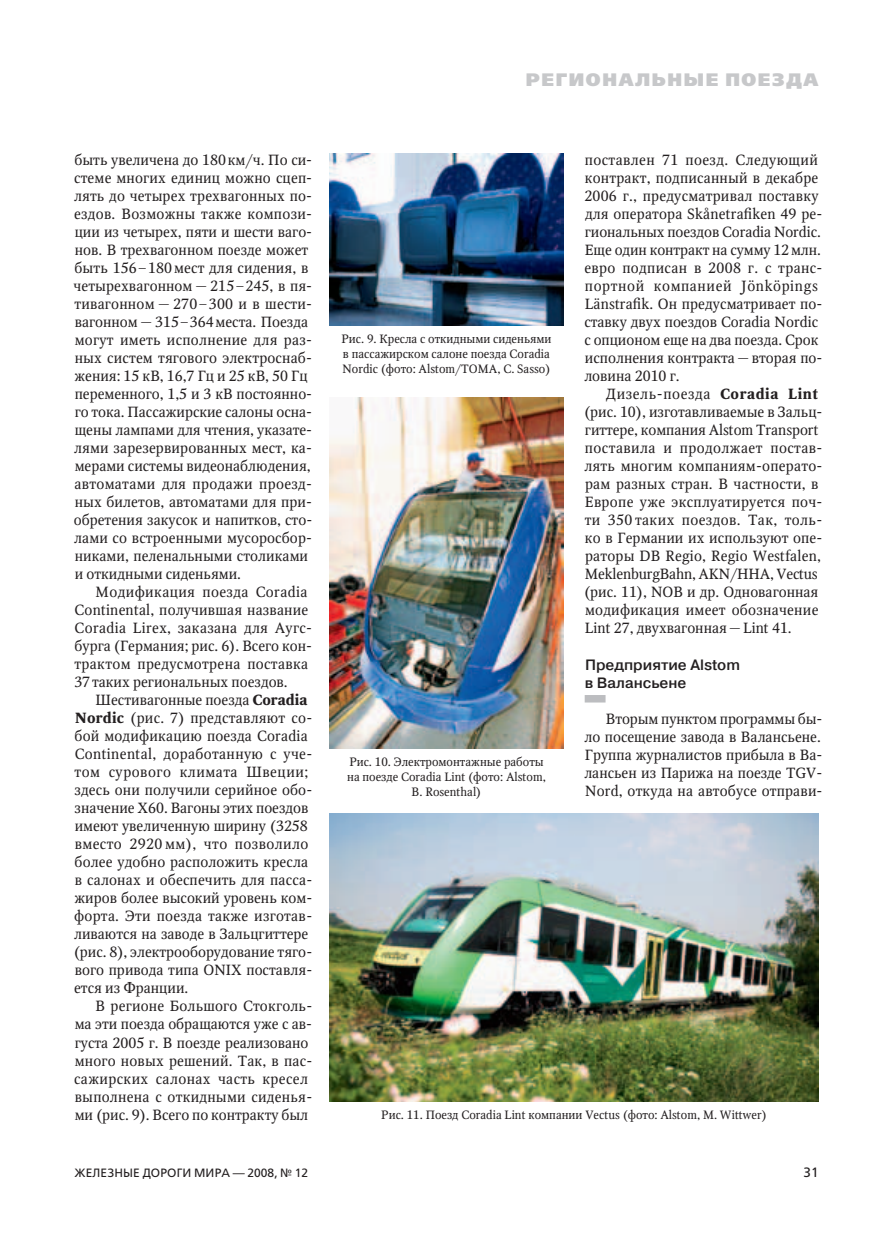
<style>
.page{position:relative;width:893px;height:1234px;background:#fff}
.page>*{position:absolute;margin:0;border:0;box-sizing:border-box;transform-origin:0 0}
.t1{font:800 18px "Free Set";letter-spacing:.09em;color:#c7c8ca}
.t2{font:500 15px/18px "Pragmatica";color:#231f20}
.t3{font:14.7px/18px "Octava";letter-spacing:.01em;color:#231f20}
.t4{font:13.5px "Free Set";color:#231f20}
.t5{font:12px/15px "Octava";color:#231f20}
.t6{font:12px "Free Set";letter-spacing:.01em;color:#231f20}
.s1{font-weight:700}
</style>
<div class="page">
<div style="left:585px;top:694px;width:21px;height:8px;background:#bcbdc0"></div>
<img style="left:330px;top:153px;width:233px;height:172px">
<img style="left:330px;top:398px;width:233px;height:350px">
<img style="left:330px;top:813px;width:489px;height:288px">
<p class="t3" style="left:74px;top:151px;width:240px">быть увеличена до 180км/ч. По си&shy;стеме многих единиц можно сцеп&shy;лять до четырех трехвагонных по&shy;ездов. Возможны также компози&shy;ции из четырех, пяти и шести ваго&shy;нов. В трехвагонном поезде может быть 156–180мест для сидения, в четырехвагонном — 215–245, в пя&shy;тивагонном — 270–300 и в шести&shy;вагонном — 315–364места. Поезда могут иметь исполнение для раз&shy;ных систем тягового электроснаб&shy;жения: 15 кВ, 16,7 Гц и 25 кВ, 50 Гц переменного, 1,5 и 3 кВ постоянно&shy;го тока. Пассажирские салоны осна&shy;щены лампами для чтения, указате&shy;лями зарезервированных мест, ка&shy;мерами системы видеонаблюдения, автоматами для продажи проезд&shy;ных билетов, автоматами для при&shy;обретения закусок и напитков, сто&shy;лами со встроенными мусоросбор&shy;никами, пеленальными столиками и откидными сиденьями.</p>
<p class="t3" style="left:74px;top:583px;width:239px;text-indent:21px">Модификация поезда Coradia Continental, получившая название Coradia Lirex, заказана для Аугс&shy;бурга (Германия; рис. 6). Всего кон&shy;трактом предусмотрена поставка 37таких региональных поездов.</p>
<p class="t3" style="left:74px;top:691px;width:240px;text-indent:22px">Шестивагонные поезда <span class="s1">Coradia<br>Nordic</span> (рис. 7) представляют со&shy;бой модификацию поезда Coradia<br>Continental, доработанную с уче&shy;том сурового климата Швеции; здесь они получили серийное обо&shy;значение X60. Вагоны этих поездов имеют увеличенную ширину (3258 вместо 2920 мм), что позволило более удобно расположить кресла в салонах и обеспечить для пасса&shy;жиров более высокий уровень ком&shy;форта. Эти поезда также изготав&shy;ливаются на заводе в Зальцгиттере (рис. 8), электрооборудование тяго&shy;вого привода типа ONIX поставля&shy;ется из Франции.</p>
<p class="t3" style="left:74px;top:997px;width:240px;text-indent:21px">В регионе Большого Стокголь&shy;ма эти поезда обращаются уже с ав&shy;густа 2005 г. В поезде реализовано много новых решений. Так, в пас&shy;сажирских салонах часть кресел выполнена с откидными сиденья&shy;ми (рис. 9). Всего по контракту был</p>
<p class="t1" style="left:526px;top:68px;width:294px">Региональные поезда</p>
<p class="t5" style="left:341px;top:331px;width:211px">Рис. 9. Кресла с откидными сиденьями в пассажирском салоне поезда Coradia<br>Nordic (фото: Alstom/TOMA, C. Sasso)</p>
<p class="t5" style="left:347px;top:753px;width:200px;text-align:center">Рис. 10. Электромонтажные работы на поезде Coradia Lint (фото: Alstom,<br>B. Rosenthal)</p>
<p class="t3" style="left:584px;top:151px;width:240px">поставлен 71 поезд. Следующий контракт, подписанный в декабре<br>2006 г., предусматривал поставку для оператора Skånetrafiken 49 ре&shy;гиональных поездов Coradia Nordic.<br>Еще один контракт на сумму 12млн. евро подписан в 2008 г. с транс&shy;портной компанией Jönköpings<br>Länstrafik. Он предусматривает по&shy;ставку двух поездов Coradia Nordic с опционом еще на два поезда. Срок исполнения контракта—вторая по&shy;ловина 2010 г.</p>
<p class="t3" style="left:584px;top:385px;width:240px;text-indent:22px">Дизель-поезда <span class="s1">Coradia Lint </span>(рис. 10), изготавливаемые в Зальц&shy;гиттере, компания Alstom Transport поставила и продолжает постав&shy;лять многим компаниям-операто&shy;рам разных стран. В частности, в<br>Европе уже эксплуатируется поч&shy;ти 350 таких поездов. Так, толь&shy;ко в Германии их используют опе&shy;раторы DB Regio, Regio Westfalen,<br>MeklenburgBahn, AKN/HHA, Vectus (рис. 11), NOB и др. Одновагонная модификация имеет обозначение<br>Lint 27, двухвагонная—Lint 41.</p>
<p class="t2" style="left:585px;top:655px;width:157px">Предприятие Alstom в Валансьене</p>
<p class="t3" style="left:584px;top:709px;width:240px;text-align:justify;text-indent:22px">Вторым пунктом программы бы&shy;ло посещение завода в Валансьене.<br>Группа журналистов прибыла в Ва&shy;лансьен из Парижа на поезде TGV-Nord, откуда на автобусе отправи-</p>
<p class="t5" style="left:381px;top:1106px;width:387px">Рис. 11. Поезд Coradia Lint компании Vectus (фото: Alstom, M. Wittwer)</p>
<p class="t6" style="left:74px;top:1165px;width:235px">Железные дороги мира — 2008, № 12</p>
<p class="t4" style="left:804px;top:1163px;width:17px">31</p>
</div>
